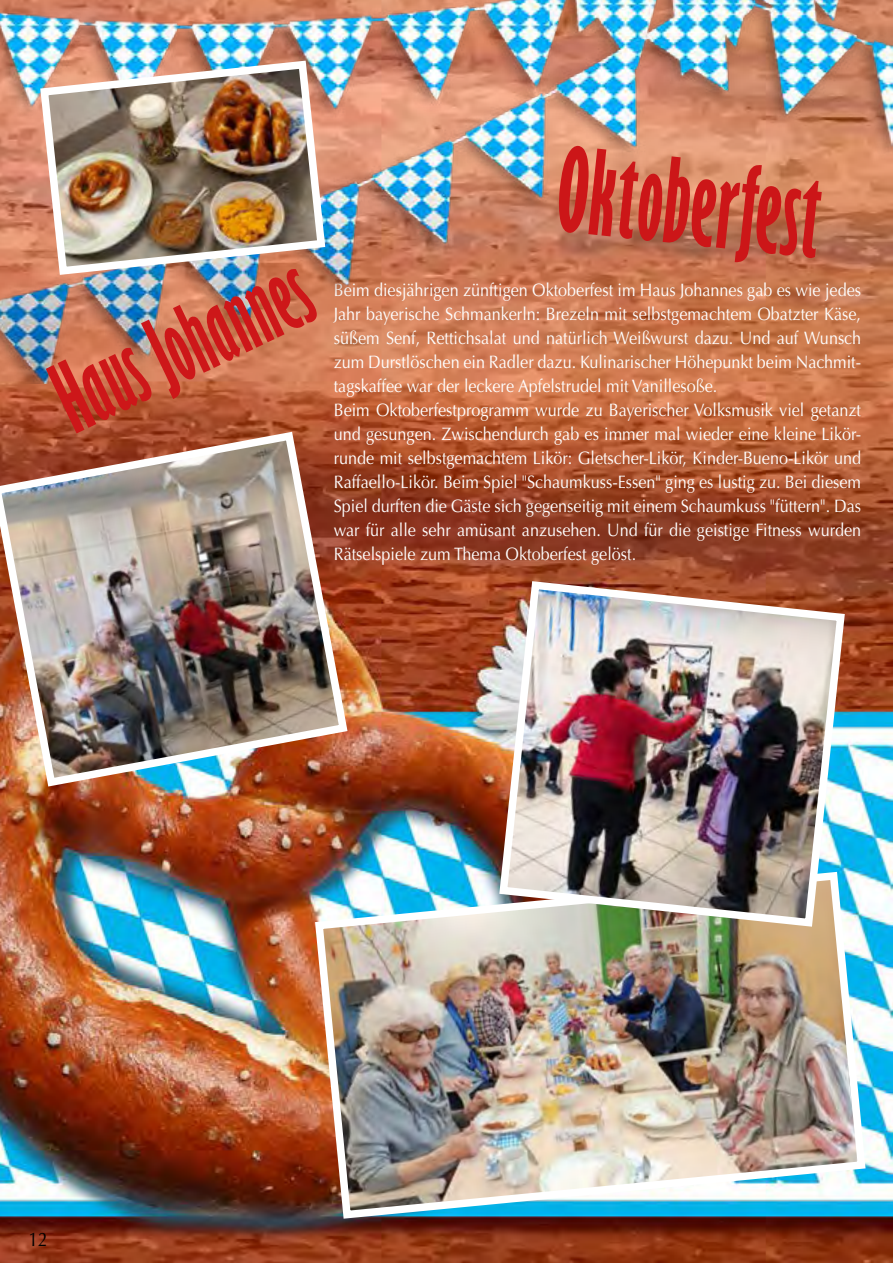
<style>
.page{position:relative;width:893px;height:1263px;background:#fff}
.page>*{position:absolute;margin:0;border:0;box-sizing:border-box;transform-origin:0 0}
.t1{font:700 extra-condensed 108px "Gill Sans";color:#cd1719;scale:.9 1}
.t2{font:700 extra-condensed 90px "Gill Sans";color:#cd1719;scale:.9 1}
.t3{font:19.5px "Optima LT Std";color:#000;scale:.9 1}
.t4{font:18px/24px "Optima LT Std";color:#fff;scale:.9 1}
</style>
<div class="page">
<img style="left:0;top:383px;width:893px;height:880px">
<img style="left:311px;top:868px;width:559px;height:355px">
<img style="left:0;top:427px;width:352px;height:364px">
<img style="left:495px;top:577px;width:354px;height:354px">
<img style="left:0;top:0;width:893px;height:383px">
<img style="left:36px;top:57px;width:293px;height:222px">
<h2 class="t2" style="left:36px;top:355px;width:304px;rotate:-26deg">Haus Johannes</h2>
<h1 class="t1" style="left:565px;top:123px;width:295px;rotate:6deg">Oktoberfest</h1>
<p class="t4" style="left:334px;top:278px;width:587px">Beim diesjährigen zünftigen Oktoberfest im Haus Johannes gab es wie jedes Jahr bayerische Schmankerln: Brezeln mit selbstgemachtem Obatzter Käse, süßem Senf, Rettichsalat und natürlich Weißwurst dazu. Und auf Wunsch zum Durstlöschen ein Radler dazu. Kulinarischer Höhepunkt beim Nachmit&shy;tagskaffee war der leckere Apfelstrudel mit Vanillesoße.<br>Beim Oktoberfestprogramm wurde zu Bayerischer Volksmusik viel getanzt und gesungen. Zwischendurch gab es immer mal wieder eine kleine Likör&shy;runde mit selbstgemachtem Likör: Gletscher-Likör, Kinder-Bueno-Likör und Raffaello-Likör. Beim Spiel "Schaumkuss-Essen" ging es lustig zu. Bei diesem Spiel durften die Gäste sich gegenseitig mit einem Schaumkuss "füttern". Das war für alle sehr amüsant anzusehen. Und für die geistige Fitness wurden Rätselspiele zum Thema Oktoberfest gelöst.</p>
<p class="t3" style="left:29px;top:1228px;width:23px">12</p>
</div>
